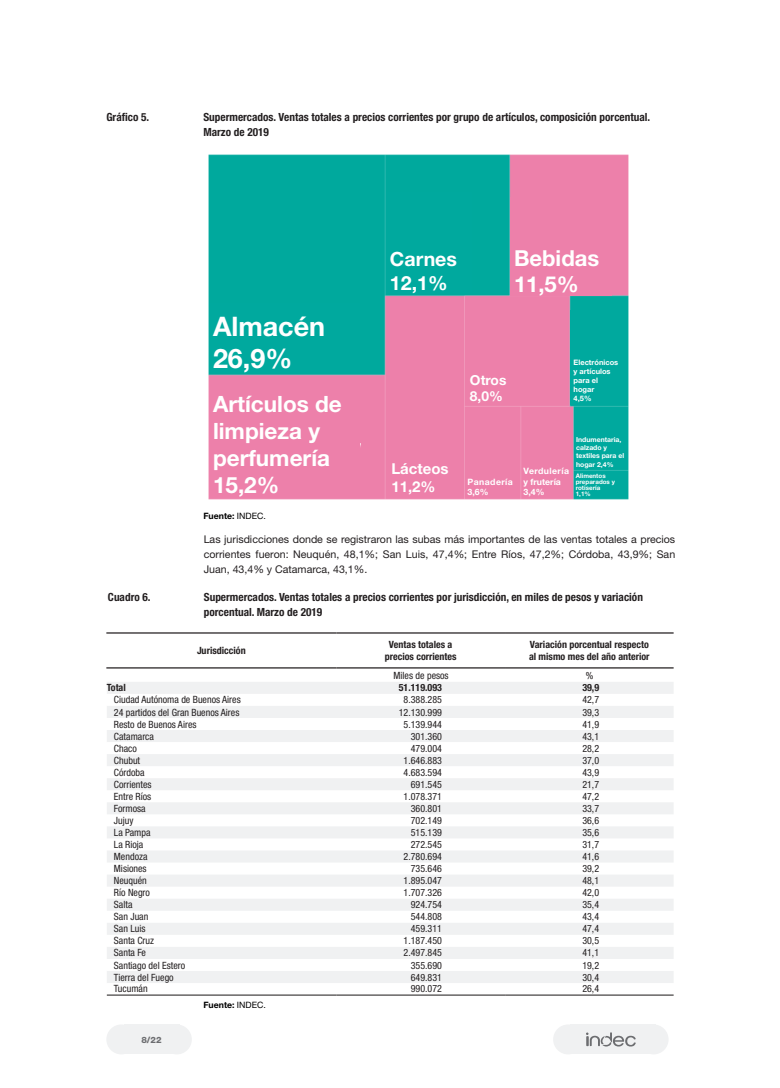
<style>
.page{position:relative;width:780px;height:1088px;background:#fff}
.page>*{position:absolute;margin:0;border:0;box-sizing:border-box;transform-origin:0 0}
.t1{font:700 26.88px "Helvetica Neue LT Std";color:#fff}
.t2{font:700 22.5px/27px "Helvetica Neue LT Std";color:#fff}
.t3{font:700 22px "Helvetica Neue LT Std";color:#fff}
.t4{font:700 19.62px "Helvetica Neue LT Std";color:#fff}
.t5{font:700 15px "Helvetica Neue LT Std";color:#fff}
.t6{font:700 13.75px "Helvetica Neue LT Std";color:#fff}
.t7{font:700 condensed 11.25px/15px "Helvetica Neue LT Std";color:#231f20}
.t8{font:10.62px/15px "Helvetica Neue LT Std";color:#231f20;text-align:justify}
.t9{font:condensed 10px "Helvetica Neue LT Std";color:#231f20}
.t10{font:700 condensed 10px "Helvetica Neue LT Std";color:#231f20}
.t11{font:700 8.75px "Helvetica Neue LT Std";color:#000}
.t12{font:700 8.75px/10.5px "Helvetica Neue LT Std";letter-spacing:.015em;color:#fff}
.t13{font:700 8.75px/10.5px "Helvetica Neue LT Std";letter-spacing:.045em;color:#fff}
.t14{font:800 8.75px "Helvetica Neue LT Std";color:#6c6d70}
.t15{font:700 7.5px/9px "Helvetica Neue LT Std";color:#fff}
.t16{font:700 6.88px/8.2px "Helvetica Neue LT Std";color:#fff}
.t17{font:700 6.25px/6.2px "Helvetica Neue LT Std";color:#fff}
.s1{font-weight:400}
</style>
<div class="page">
<div style="left:553px;top:1024px;width:30px;height:30px;background:#f0f1f2;border-radius:50%"></div>
<div style="left:106px;top:1024px;width:30px;height:30px;background:#f0f1f2;border-radius:50%"></div>
<div style="left:638px;top:1024px;width:30px;height:30px;background:#f0f1f2;border-radius:50%"></div>
<div style="left:162px;top:1024px;width:30px;height:30px;background:#f0f1f2;border-radius:50%"></div>
<div style="left:570px;top:1024px;width:86px;height:30px;background:#f0f1f2"></div>
<div style="left:124px;top:1024px;width:55px;height:30px;background:#f0f1f2"></div>
<svg style="left:586px;top:1032px;width:49px;height:14px"></svg>
<img style="left:208px;top:154px;width:421px;height:346px">
<svg style="left:107px;top:682px;width:566px;height:301px;fill:#f3f3f4"></svg>
<hr style="left:107px;top:994px;width:229px;height:1px;background:#231f20">
<hr style="left:336px;top:994px;width:170px;height:1px;background:#231f20">
<hr style="left:506px;top:994px;width:167px;height:1px;background:#231f20">
<svg style="left:106px;top:633px;width:567px;height:1px"></svg>
<hr style="left:106px;top:632px;width:230px;height:1px;background:#231f20">
<hr style="left:336px;top:632px;width:169px;height:1px;background:#231f20">
<hr style="left:505px;top:632px;width:168px;height:1px;background:#231f20">
<hr style="left:106px;top:667px;width:230px;height:1px;background:#231f20">
<hr style="left:336px;top:667px;width:169px;height:1px;background:#231f20">
<hr style="left:505px;top:667px;width:168px;height:1px;background:#231f20">
<div style="left:575px;top:471px;width:51px;height:25px;background:#00a99e"></div>
<div style="left:386px;top:193px;width:86px;height:100px;background:#00a99e"></div>
<div style="left:570px;top:311px;width:55px;height:94px;background:#00a99e"></div>
<div style="left:575px;top:408px;width:52px;height:60px;background:#00a99e"></div>
<div style="left:209px;top:378px;width:150px;height:118px;background:#ed80aa"></div>
<div style="left:510px;top:197px;width:101px;height:99px;background:#ed80aa"></div>
<div style="left:388px;top:424px;width:71px;height:72px;background:#ed80aa"></div>
<div style="left:522px;top:431px;width:48px;height:65px;background:#ed80aa"></div>
<div style="left:466px;top:431px;width:48px;height:65px;background:#ed80aa"></div>
<div style="left:466px;top:345px;width:48px;height:59px;background:#ed80aa"></div>
<div style="left:209px;top:303px;width:150px;height:69px;background:#00a99e"></div>
<p class="t7" style="left:106px;top:109px;width:44px">Gráfico 5.</p>
<p class="t7" style="left:203px;top:109px;width:448px">Supermercados. Ventas totales a precios corrientes por grupo de artículos, composición porcentual.<br>Marzo de 2019</p>
<p class="t1" style="left:213px;top:310px;width:114px">Almacén</p>
<p class="t1" style="left:213px;top:342px;width:81px">26,9%</p>
<p class="t2" style="left:213px;top:390px;width:130px">Artículos de limpieza y perfumería</p>
<p class="t2" style="left:213px;top:471px;width:68px">15,2%</p>
<p class="t11" style="left:203px;top:510px;width:64px">Fuente: <span class="s1">INDEC.</span></p>
<p class="t4" style="left:390px;top:247px;width:69px">Carnes</p>
<p class="t4" style="left:390px;top:270px;width:59px">12,1%</p>
<p class="t3" style="left:514px;top:244px;width:87px">Bebidas</p>
<p class="t3" style="left:514px;top:271px;width:66px">11,5%</p>
<p class="t5" style="left:391px;top:460px;width:59px">Lácteos</p>
<p class="t5" style="left:391px;top:478px;width:46px">11,2%</p>
<p class="t6" style="left:470px;top:371px;width:38px">Otros</p>
<p class="t6" style="left:470px;top:388px;width:34px">8,0%</p>
<p class="t13" style="left:467px;top:476px;width:47px">Panadería<br>3,6%</p>
<p class="t15" style="left:573px;top:358px;width:46px">Electrónicos y artículos para el</p>
<p class="t15" style="left:573px;top:385px;width:22px">hogar</p>
<p class="t15" style="left:573px;top:394px;width:19px">4,5%</p>
<p class="t16" style="left:576px;top:435px;width:47px">Indumentaria, calzado y</p>
<p class="t16" style="left:576px;top:452px;width:49px">textiles para el hogar 2,4%</p>
<p class="t12" style="left:523px;top:466px;width:47px">Verdulería y frutería<br>3,4%</p>
<p class="t17" style="left:575px;top:472px;width:41px">Alimentos preparados y rotisería<br>1,1%</p>
<p class="t8" style="left:204px;top:531px;width:473px">Las jurisdicciones donde se registraron las subas más importantes de las ventas totales a precios corrientes fueron: Neuquén, 48,1%; San Luis, 47,4%; Entre Ríos, 47,2%; Córdoba, 43,9%; San Juan, 43,4% y Catamarca, 43,1%.</p>
<p class="t7" style="left:108px;top:589px;width:44px">Cuadro 6.</p>
<p class="t7" style="left:204px;top:589px;width:440px">Supermercados. Ventas totales a precios corrientes por jurisdicción, en miles de pesos y variación porcentual. Marzo de 2019</p>
<p class="t10" style="left:197px;top:644px;width:50px">Jurisdicción</p>
<p class="t10" style="left:389px;top:638px;width:65px">Ventas totales a</p>
<p class="t10" style="left:385px;top:650px;width:73px">precios corrientes</p>
<p class="t10" style="left:529px;top:638px;width:120px">Variación porcentual respecto</p>
<p class="t10" style="left:529px;top:650px;width:122px">al mismo mes del año anterior</p>
<p class="t9" style="left:393px;top:670px;width:57px">Miles de pesos</p>
<p class="t9" style="left:586px;top:670px;width:9px">%</p>
<p class="t10" style="left:107px;top:682px;width:21px">Total</p>
<p class="t10" style="left:399px;top:682px;width:45px">51.119.093</p>
<p class="t10" style="left:582px;top:682px;width:18px">39,9</p>
<p class="t9" style="left:114px;top:694px;width:128px">Ciudad Autónoma de Buenos Aires</p>
<p class="t9" style="left:403px;top:694px;width:40px">8.388.285</p>
<p class="t9" style="left:582px;top:694px;width:18px">42,7</p>
<p class="t9" style="left:114px;top:706px;width:127px">24 partidos del Gran Buenos Aires</p>
<p class="t9" style="left:399px;top:706px;width:45px">12.130.999</p>
<p class="t9" style="left:582px;top:706px;width:18px">39,3</p>
<p class="t9" style="left:114px;top:718px;width:84px">Resto de Buenos Aires</p>
<p class="t9" style="left:403px;top:718px;width:40px">5.139.944</p>
<p class="t9" style="left:582px;top:718px;width:18px">41,9</p>
<p class="t9" style="left:114px;top:730px;width:42px">Catamarca</p>
<p class="t9" style="left:411px;top:730px;width:33px">301.360</p>
<p class="t9" style="left:582px;top:730px;width:18px">43,1</p>
<p class="t9" style="left:114px;top:742px;width:24px">Chaco</p>
<p class="t9" style="left:411px;top:742px;width:33px">479.004</p>
<p class="t9" style="left:582px;top:742px;width:18px">28,2</p>
<p class="t9" style="left:114px;top:754px;width:28px">Chubut</p>
<p class="t9" style="left:403px;top:754px;width:40px">1.646.883</p>
<p class="t9" style="left:582px;top:754px;width:18px">37,0</p>
<p class="t9" style="left:114px;top:766px;width:32px">Córdoba</p>
<p class="t9" style="left:403px;top:766px;width:40px">4.683.594</p>
<p class="t9" style="left:582px;top:766px;width:18px">43,9</p>
<p class="t9" style="left:114px;top:778px;width:39px">Corrientes</p>
<p class="t9" style="left:411px;top:778px;width:33px">691.545</p>
<p class="t9" style="left:582px;top:778px;width:18px">21,7</p>
<p class="t9" style="left:114px;top:790px;width:39px">Entre Ríos</p>
<p class="t9" style="left:403px;top:790px;width:40px">1.078.371</p>
<p class="t9" style="left:582px;top:790px;width:18px">47,2</p>
<p class="t9" style="left:114px;top:802px;width:33px">Formosa</p>
<p class="t9" style="left:411px;top:802px;width:33px">360.801</p>
<p class="t9" style="left:582px;top:802px;width:18px">33,7</p>
<p class="t9" style="left:114px;top:814px;width:21px">Jujuy</p>
<p class="t9" style="left:411px;top:814px;width:33px">702.149</p>
<p class="t9" style="left:582px;top:814px;width:18px">36,6</p>
<p class="t9" style="left:114px;top:827px;width:38px">La Pampa</p>
<p class="t9" style="left:411px;top:827px;width:33px">515.139</p>
<p class="t9" style="left:582px;top:827px;width:18px">35,6</p>
<p class="t9" style="left:114px;top:839px;width:31px">La Rioja</p>
<p class="t9" style="left:411px;top:839px;width:33px">272.545</p>
<p class="t9" style="left:582px;top:839px;width:18px">31,7</p>
<p class="t9" style="left:114px;top:851px;width:35px">Mendoza</p>
<p class="t9" style="left:403px;top:851px;width:40px">2.780.694</p>
<p class="t9" style="left:582px;top:851px;width:18px">41,6</p>
<p class="t9" style="left:114px;top:863px;width:34px">Misiones</p>
<p class="t9" style="left:411px;top:863px;width:33px">735.646</p>
<p class="t9" style="left:582px;top:863px;width:18px">39,2</p>
<p class="t9" style="left:114px;top:875px;width:34px">Neuquén</p>
<p class="t9" style="left:403px;top:875px;width:40px">1.895.047</p>
<p class="t9" style="left:582px;top:875px;width:18px">48,1</p>
<p class="t9" style="left:114px;top:887px;width:38px">Río Negro</p>
<p class="t9" style="left:403px;top:887px;width:40px">1.707.326</p>
<p class="t9" style="left:582px;top:887px;width:18px">42,0</p>
<p class="t9" style="left:114px;top:899px;width:20px">Salta</p>
<p class="t9" style="left:411px;top:899px;width:33px">924.754</p>
<p class="t9" style="left:582px;top:899px;width:18px">35,4</p>
<p class="t9" style="left:114px;top:911px;width:36px">San Juan</p>
<p class="t9" style="left:411px;top:911px;width:33px">544.808</p>
<p class="t9" style="left:582px;top:911px;width:18px">43,4</p>
<p class="t9" style="left:114px;top:923px;width:33px">San Luis</p>
<p class="t9" style="left:411px;top:923px;width:33px">459.311</p>
<p class="t9" style="left:582px;top:923px;width:18px">47,4</p>
<p class="t9" style="left:114px;top:935px;width:42px">Santa Cruz</p>
<p class="t9" style="left:403px;top:935px;width:40px">1.187.450</p>
<p class="t9" style="left:582px;top:935px;width:18px">30,5</p>
<p class="t9" style="left:114px;top:947px;width:34px">Santa Fe</p>
<p class="t9" style="left:403px;top:947px;width:40px">2.497.845</p>
<p class="t9" style="left:582px;top:947px;width:18px">41,1</p>
<p class="t9" style="left:114px;top:959px;width:73px">Santiago del Estero</p>
<p class="t9" style="left:411px;top:959px;width:33px">355.690</p>
<p class="t9" style="left:582px;top:959px;width:18px">19,2</p>
<p class="t9" style="left:114px;top:971px;width:61px">Tierra del Fuego</p>
<p class="t9" style="left:411px;top:971px;width:33px">649.831</p>
<p class="t9" style="left:582px;top:971px;width:18px">30,4</p>
<p class="t9" style="left:114px;top:983px;width:35px">Tucumán</p>
<p class="t9" style="left:411px;top:983px;width:33px">990.072</p>
<p class="t9" style="left:582px;top:983px;width:18px">26,4</p>
<p class="t14" style="left:141px;top:1034px;width:22px">8/22</p>
<p class="t11" style="left:203px;top:999px;width:64px">Fuente: <span class="s1">INDEC.</span></p>
</div>
